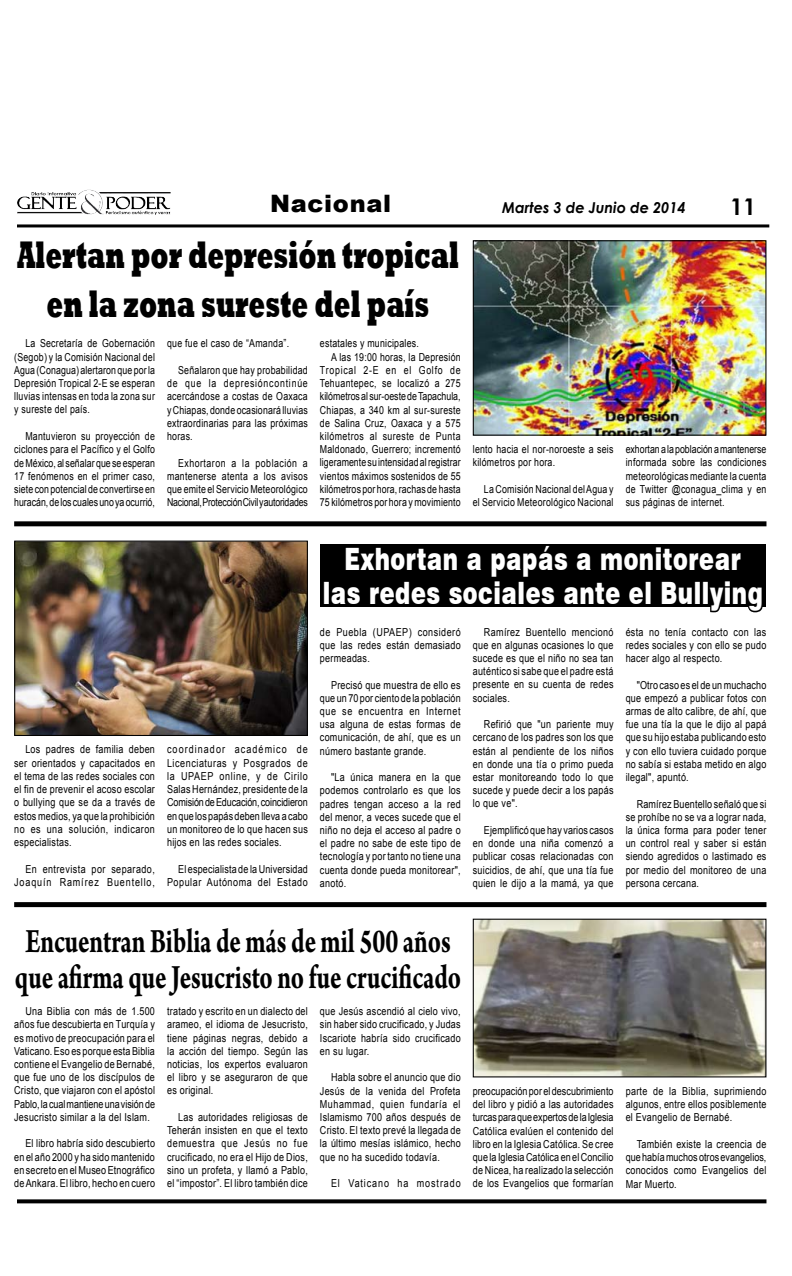
<style>
.page{position:relative;width:792px;height:1276px;background:#fff}
.page>*{position:absolute;margin:0;border:0;box-sizing:border-box;transform-origin:0 0}
.t1{font:800 39.4px/49px "Rockwell";color:#000;text-align:center;scale:.62 1}
.t2{font:700 36.1px/36.1px "Arno Pro";color:#000;scale:.71 1}
.t3{font:900 30.8px/34.7px "Swiss 721 BT";letter-spacing:.025em;color:#fff;text-align:center;scale:.73 1}
.t4{font:900 24px "Arial";letter-spacing:.03em;color:#000}
.t5{font:700 23px "Century Gothic";color:#000}
.t6{font:italic 700 15px "Century Gothic";color:#000}
.t7{font:11px/13.2px "Arial";letter-spacing:.03em;color:#000;text-align:justify;scale:.82 1}
.t8{font:11px/13.2px "Arial";letter-spacing:.03em;color:#000;text-align:justify;scale:.8 1}
.t9{font:11px/13.2px "Arial";letter-spacing:.095em;color:#000;text-align:right;scale:.82 1}
.t10{font:11px "Arial";letter-spacing:.005em;color:#000;scale:.8 1}
.t11{font:11px "Arial";color:#000;scale:.8 1}
.t12{font:11px "Arial";letter-spacing:.05em;color:#000;scale:.8 1}
.t13{font:11px "Arial";letter-spacing:.085em;color:#000;scale:.8 1}
.t14{font:11px "Arial";letter-spacing:.1em;color:#000;scale:.82 1}
</style>
<div class="page">
<img style="left:80px;top:190px;width:22px;height:3px">
<img style="left:14px;top:193px;width:755px;height:1011px">
<div style="left:14px;top:521px;width:752px;height:5px;background:#000"></div>
<div style="left:14px;top:902px;width:752px;height:5px;background:#000"></div>
<h3 class="t4" style="left:270px;top:186px;width:123px">Nacional</h3>
<h1 class="t1" style="left:17px;top:230px;width:714px">Alertan por depresión tropical en la zona sureste del país</h1>
<p class="t8" style="left:14px;top:337px;width:177px;text-indent:11px">La Secretaría de Gobernación (Segob) y la Comisión Nacional del Agua (Conagua) alertaron que por la Depresión Tropical 2-E se esperan lluvias intensas en toda la zona sur y sureste del país.</p>
<p class="t8" style="left:14px;top:430px;width:178px;text-indent:11px">Mantuvieron su proyección de ciclones para el Pacífico y el Golfo de México, al señalar que se esperan 17 fenómenos en el primer caso, siete con potencial de convertirse en huracán, de los cuales uno ya ocurrió,</p>
<p class="t8" style="left:167px;top:337px;width:154px">que fue el caso de “Amanda”.</p>
<p class="t8" style="left:167px;top:364px;width:177px;text-indent:11px">Señalaron que hay probabilidad de que la depresióncontinúe acercándose a costas de Oaxaca y Chiapas, donde ocasionará lluvias extraordinarias para las próximas horas.</p>
<p class="t8" style="left:167px;top:456px;width:178px;text-indent:11px">Exhortaron a la población a mantenerse atenta a los avisos que emite el Servicio Meteorológico Nacional, Protección Civil y autoridades</p>
<p class="t8" style="left:320px;top:337px;width:125px">estatales y municipales.</p>
<p class="t8" style="left:331px;top:350px;width:164px">A las 19:00 horas, la Depresión</p>
<p class="t13" style="left:320px;top:363px;width:177px">Tropical 2-E en el Golfo de</p>
<p class="t8" style="left:320px;top:377px;width:177px">Tehuantepec, se localizó a 275</p>
<p class="t11" style="left:320px;top:389px;width:177px">kilómetros al sur-oeste de Tapachula,</p>
<p class="t8" style="left:320px;top:403px;width:177px">Chiapas, a 340 km al sur-sureste</p>
<p class="t8" style="left:320px;top:416px;width:177px">de Salina Cruz, Oaxaca y a 575</p>
<p class="t12" style="left:320px;top:429px;width:177px">kilómetros al sureste de Punta</p>
<p class="t8" style="left:320px;top:443px;width:177px">Maldonado, Guerrero; incrementó</p>
<p class="t10" style="left:320px;top:455px;width:177px">ligeramente su intensidad al registrar</p>
<p class="t8" style="left:320px;top:469px;width:177px">vientos máximos sostenidos de 55</p>
<p class="t8" style="left:320px;top:482px;width:177px">kilómetros por hora, rachas de hasta</p>
<p class="t8" style="left:320px;top:496px;width:177px">75 kilómetros por hora y movimiento</p>
<h3 class="t6" style="left:502px;top:196px;width:185px">Martes 3 de Junio de 2014</h3>
<h3 class="t5" style="left:730px;top:189px;width:27px">11</h3>
<p class="t8" style="left:473px;top:443px;width:177px">lento hacia el nor-noroeste a seis kilómetros por hora.</p>
<p class="t8" style="left:473px;top:482px;width:177px;text-align:right">La Comisión Nacional del Agua y<br>el Servicio Meteorológico Nacional</p>
<p class="t8" style="left:626px;top:443px;width:178px">exhortan a la población a mantenerse informada sobre las condiciones meteorológicas mediante la cuenta de Twitter @conagua_clima y en sus páginas de internet.</p>
<p class="t7" style="left:14px;top:743px;width:173px;text-indent:11px">Los padres de familia deben ser orientados y capacitados en el tema de las redes sociales con el fin de prevenir el acoso escolar o bullying que se da a través de estos medios, ya que la prohibición no es una solución, indicaron especialistas.</p>
<p class="t9" style="left:14px;top:862px;width:173px">En entrevista por separado,<br>Joaquín Ramírez Buentello,</p>
<p class="t7" style="left:167px;top:743px;width:173px">coordinador académico de Licenciaturas y Posgrados de la UPAEP online, y de Cirilo Salas Hernández, presidente de la Comisión de Educación, coincidieron en que los papás deben lleva a cabo un monitoreo de lo que hacen sus hijos en las redes sociales.</p>
<p class="t7" style="left:167px;top:862px;width:173px;text-align:right">El especialista de la Universidad<br>Popular Autónoma del Estado</p>
<h3 class="t3" style="left:323px;top:541px;width:605px">Exhortan a papás a monitorear las redes sociales ante el Bullying</h3>
<p class="t7" style="left:320px;top:625px;width:173px">de Puebla (UPAEP) consideró que las redes están demasiado permeadas.</p>
<p class="t7" style="left:320px;top:678px;width:173px;text-indent:11px">Precisó que muestra de ello es que un 70 por ciento de la población que se encuentra en Internet usa alguna de estas formas de comunicación, de ahí, que es un número bastante grande.</p>
<p class="t7" style="left:320px;top:771px;width:173px;text-indent:11px">"La única manera en la que podemos controlarlo es que los padres tengan acceso a la red del menor, a veces sucede que el niño no deja el acceso al padre o el padre no sabe de este tipo de tecnología y por tanto no tiene una cuenta donde pueda monitorear", anotó.</p>
<p class="t7" style="left:473px;top:625px;width:173px;text-indent:11px">Ramírez Buentello mencionó que en algunas ocasiones lo que sucede es que el niño no sea tan auténtico si sabe que el padre está presente en su cuenta de redes sociales.</p>
<p class="t7" style="left:473px;top:718px;width:173px;text-indent:11px">Refirió que "un pariente muy cercano de los padres son los que están al pendiente de los niños en donde una tía o primo pueda estar monitoreando todo lo que sucede y puede decir a los papás lo que ve".</p>
<p class="t7" style="left:473px;top:823px;width:173px;text-indent:11px">Ejemplificó que hay varios casos en donde una niña comenzó a publicar cosas relacionadas con suicidios, de ahí, que una tía fue quien le dijo a la mamá, ya que</p>
<p class="t7" style="left:626px;top:625px;width:173px">ésta no tenía contacto con las redes sociales y con ello se pudo hacer algo al respecto.</p>
<p class="t7" style="left:626px;top:678px;width:173px;text-indent:11px">"Otro caso es el de un muchacho que empezó a publicar fotos con armas de alto calibre, de ahí, que fue una tía la que le dijo al papá que su hijo estaba publicando esto y con ello tuviera cuidado porque no sabía si estaba metido en algo ilegal", apuntó.</p>
<p class="t7" style="left:626px;top:797px;width:173px;text-indent:11px">Ramírez Buentello señaló que si se prohíbe no se va a lograr nada, la única forma para poder tener un control real y saber si están siendo agredidos o lastimado es por medio del monitoreo de una persona cercana.</p>
<h2 class="t2" style="left:15px;top:924px;width:630px">Encuentran Biblia de más de mil 500 años que afirma que Jesucristo no fue crucificado</h2>
<p class="t7" style="left:14px;top:1004px;width:173px;text-indent:11px">Una Biblia con más de 1.500 años fue descubierta en Turquía y es motivo de preocupación para el Vaticano. Eso es porque esta Biblia contiene el Evangelio de Bernabé, que fue uno de los discípulos de Cristo, que viajaron con el apóstol Pablo, la cual mantiene una visión de Jesucristo similar a la del Islam.</p>
<p class="t7" style="left:14px;top:1137px;width:173px;text-indent:11px">El libro habría sido descubierto en el año 2000 y ha sido mantenido en secreto en el Museo Etnográfico de Ankara. El libro, hecho en cuero</p>
<p class="t7" style="left:167px;top:1004px;width:173px">tratado y escrito en un dialecto del arameo, el idioma de Jesucristo, tiene páginas negras, debido a la acción del tiempo. Según las noticias, los expertos evaluaron el libro y se aseguraron de que es original.</p>
<p class="t7" style="left:167px;top:1110px;width:173px;text-indent:11px">Las autoridades religiosas de Teherán insisten en que el texto demuestra que Jesús no fue crucificado, no era el Hijo de Dios, sino un profeta, y llamó a Pablo, el “impostor”. El libro también dice</p>
<p class="t7" style="left:320px;top:1004px;width:173px">que Jesús ascendió al cielo vivo, sin haber sido crucificado, y Judas Iscariote habría sido crucificado en su lugar.</p>
<p class="t7" style="left:320px;top:1071px;width:173px;text-indent:11px">Habla sobre el anuncio que dio Jesús de la venida del Profeta Muhammad, quien fundaría el Islamismo 700 años después de Cristo. El texto prevé la llegada de la último mesías islámico, hecho que no ha sucedido todavía.</p>
<p class="t14" style="left:331px;top:1176px;width:160px">El Vaticano ha mostrado</p>
<p class="t7" style="left:473px;top:1084px;width:173px">preocupación por el descubrimiento del libro y pidió a las autoridades turcas para que expertos de la Iglesia Católica evalúen el contenido del libro en la Iglesia Católica. Se cree que la Iglesia Católica en el Concilio de Nicea, ha realizado la selección de los Evangelios que formarían</p>
<p class="t7" style="left:626px;top:1084px;width:173px">parte de la Biblia, suprimiendo algunos, entre ellos posiblemente el Evangelio de Bernabé.</p>
<p class="t7" style="left:626px;top:1137px;width:173px;text-indent:11px">También existe la creencia de que había muchos otros evangelios, conocidos como Evangelios del Mar Muerto.</p>
</div>
